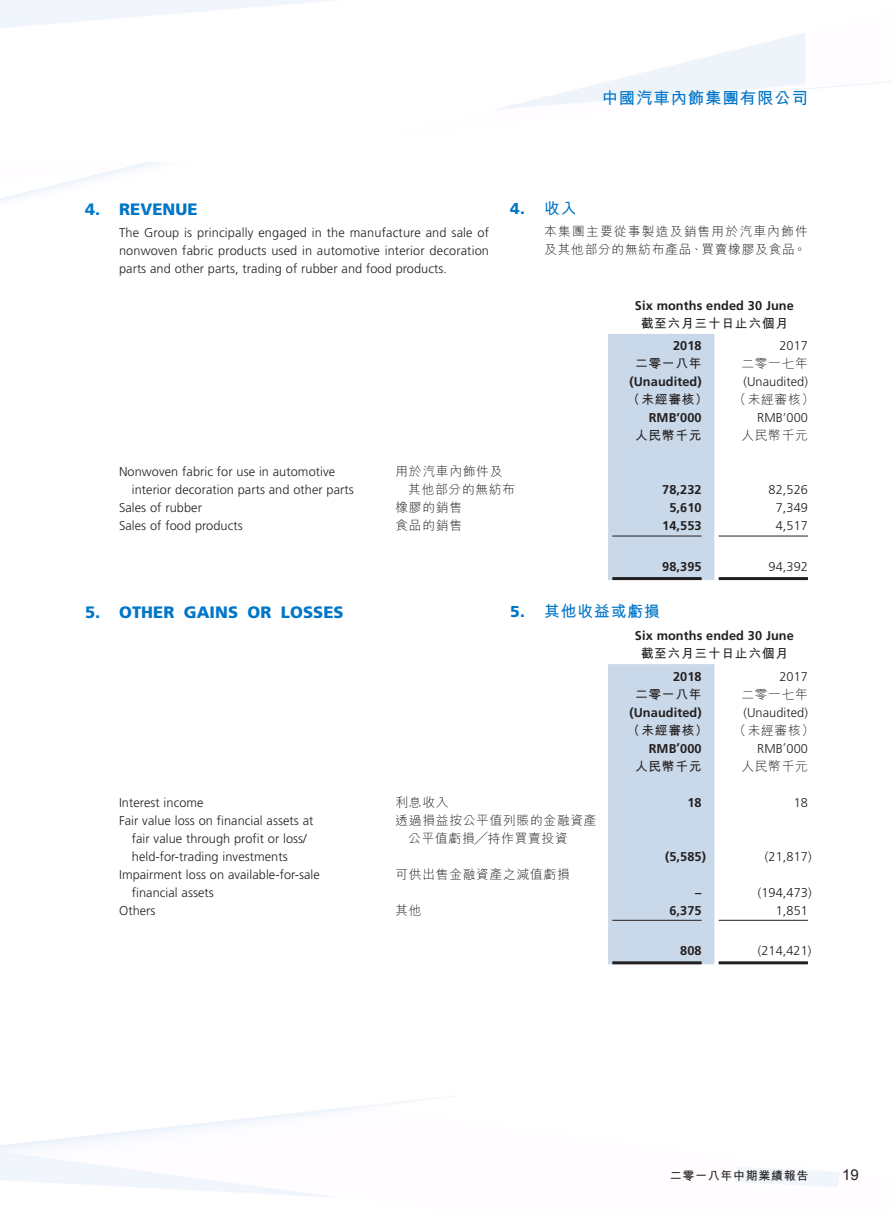
<style>
.page{position:relative;width:893px;height:1212px;background:#fff}
.page>*{position:absolute;margin:0;border:0;box-sizing:border-box;transform-origin:0 0}
.t1{font:900 16.5px "Frutiger LT Std";letter-spacing:.005em;color:#0076c8}
.t2{font:700 16.5px "M Hei HK";letter-spacing:.045em;color:#0076c8}
.t3{font:700 15.75px "M Hei HK";letter-spacing:.055em;color:#0076c8}
.t4{font:900 15.75px "Frutiger LT Std";color:#0076c8}
.t5{font:15px "Arial";color:#231f20}
.t6{font:300 12.75px/18px "Frutiger LT Std";letter-spacing:.005em;color:#231f20}
.t7{font:700 12.75px "Frutiger LT Std";letter-spacing:.005em;color:#231f20}
.t8{font:300 12.75px/18px "M Hei HK";letter-spacing:.055em;color:#231f20}
.t9{font:700 12.75px "M Hei HK";letter-spacing:.055em;color:#231f20}
.t10{font:300 12.75px/18px "M Hei HK";letter-spacing:.095em;color:#231f20}
.t11{font:700 12px "M Hei HK";letter-spacing:.055em;color:#231f20}
.s1{font-family:"M Hei HK";font-weight:700}
.s2{font-family:"Frutiger LT Std";font-weight:900}
</style>
<div class="page">
<div style="left:608px;top:334px;width:106px;height:246px;background:#cad9e9"></div>
<hr style="left:612px;top:536px;width:90px;height:1px;background:#231f20">
<hr style="left:719px;top:536px;width:89px;height:1px;background:#231f20">
<hr style="left:612px;top:577px;width:90px;height:3px;background:#231f20">
<hr style="left:719px;top:577px;width:89px;height:3px;background:#231f20">
<div style="left:608px;top:664px;width:106px;height:300px;background:#cad9e9"></div>
<hr style="left:612px;top:920px;width:90px;height:1px;background:#231f20">
<hr style="left:719px;top:920px;width:89px;height:1px;background:#231f20">
<hr style="left:612px;top:961px;width:90px;height:3px;background:#231f20">
<hr style="left:719px;top:961px;width:89px;height:3px;background:#231f20">
<p class="t2" style="left:602px;top:86px;width:208px">中國汽車內飾集團有限公司</p>
<p class="t1" style="left:85px;top:199px;width:114px">4. REVENUE</p>
<p class="t6" style="left:119px;top:224px;width:371px;text-align:justify">The Group is principally engaged in the manufacture and sale of nonwoven fabric products used in automotive interior decoration parts and other parts, trading of rubber and food products.</p>
<p class="t4" style="left:510px;top:199px;width:68px">4. <span class="s1">收入</span></p>
<p class="t10" style="left:544px;top:222px;width:265px">本集團主要從事製造及銷售用於汽車內飾件及其他部分的無紡布產品、買賣橡膠及食品。</p>
<p class="t7" style="left:635px;top:298px;width:160px">Six months ended 30 June</p>
<p class="t9" style="left:641px;top:314px;width:149px">截至六月三十日止六個月</p>
<p class="t7" style="left:673px;top:338px;width:30px">2018</p>
<p class="t6" style="left:779px;top:337px;width:30px">2017</p>
<p class="t9" style="left:635px;top:354px;width:68px">二零一八年</p>
<p class="t8" style="left:741px;top:354px;width:68px">二零一七年</p>
<p class="t7" style="left:629px;top:374px;width:74px">(Unaudited)</p>
<p class="t6" style="left:743px;top:373px;width:66px">(Unaudited)</p>
<p class="t9" style="left:627px;top:390px;width:82px">（未經審核）</p>
<p class="t8" style="left:734px;top:390px;width:82px">（未經審核）</p>
<p class="t7" style="left:649px;top:410px;width:54px">RMB’000</p>
<p class="t6" style="left:757px;top:409px;width:52px">RMB’000</p>
<p class="t9" style="left:635px;top:426px;width:68px">人民幣千元</p>
<p class="t8" style="left:741px;top:426px;width:68px">人民幣千元</p>
<p class="t6" style="left:132px;top:463px;width:224px;text-indent:-13px">Nonwoven fabric for use in automotive interior decoration parts and other parts</p>
<p class="t8" style="left:408px;top:462px;width:108px;text-indent:-13px">用於汽車內飾件及其他部分的無紡布</p>
<p class="t7" style="left:662px;top:482px;width:41px">78,232</p>
<p class="t6" style="left:769px;top:481px;width:41px">82,526</p>
<p class="t6" style="left:119px;top:499px;width:84px">Sales of rubber</p>
<p class="t8" style="left:395px;top:498px;width:68px">橡膠的銷售</p>
<p class="t7" style="left:669px;top:500px;width:34px">5,610</p>
<p class="t6" style="left:776px;top:499px;width:34px">7,349</p>
<p class="t6" style="left:119px;top:517px;width:125px">Sales of food products</p>
<p class="t8" style="left:395px;top:516px;width:68px">食品的銷售</p>
<p class="t7" style="left:662px;top:518px;width:41px">14,553</p>
<p class="t6" style="left:776px;top:517px;width:34px">4,517</p>
<p class="t7" style="left:662px;top:559px;width:41px">98,395</p>
<p class="t6" style="left:769px;top:558px;width:41px">94,392</p>
<p class="t1" style="left:85px;top:602px;width:260px">5. OTHER GAINS OR LOSSES</p>
<p class="t7" style="left:635px;top:628px;width:160px">Six months ended 30 June</p>
<p class="t9" style="left:641px;top:644px;width:149px">截至六月三十日止六個月</p>
<p class="t7" style="left:673px;top:668px;width:30px">2018</p>
<p class="t6" style="left:779px;top:667px;width:30px">2017</p>
<p class="t9" style="left:635px;top:684px;width:68px">二零一八年</p>
<p class="t8" style="left:741px;top:685px;width:68px">二零一七年</p>
<p class="t7" style="left:629px;top:704px;width:74px">(Unaudited)</p>
<p class="t6" style="left:743px;top:703px;width:66px">(Unaudited)</p>
<p class="t9" style="left:627px;top:720px;width:82px">（未經審核）</p>
<p class="t8" style="left:734px;top:721px;width:82px">（未經審核）</p>
<p class="t7" style="left:649px;top:741px;width:54px">RMB’000</p>
<p class="t6" style="left:757px;top:739px;width:52px">RMB’000</p>
<p class="t9" style="left:635px;top:756px;width:68px">人民幣千元</p>
<p class="t8" style="left:741px;top:757px;width:68px">人民幣千元</p>
<p class="t6" style="left:119px;top:793px;width:86px">Interest income</p>
<p class="t8" style="left:395px;top:793px;width:55px">利息收入</p>
<p class="t7" style="left:687px;top:795px;width:16px">18</p>
<p class="t6" style="left:794px;top:793px;width:16px">18</p>
<p class="t6" style="left:132px;top:811px;width:183px;text-indent:-13px">Fair value loss on financial assets at fair value through profit or loss/ held-for-trading investments</p>
<p class="t8" style="left:408px;top:811px;width:190px;text-indent:-13px">透過損益按公平值列賬的金融資產公平值虧損╱持作買賣投資</p>
<p class="t3" style="left:510px;top:600px;width:151px"><span class="s2">5.</span> 其他收益或虧損</p>
<p class="t7" style="left:665px;top:849px;width:42px">(5,585)</p>
<p class="t6" style="left:765px;top:847px;width:48px">(21,817)</p>
<p class="t6" style="left:132px;top:865px;width:190px;text-indent:-13px">Impairment loss on available-for-sale financial assets</p>
<p class="t8" style="left:395px;top:865px;width:176px">可供出售金融資產之減值虧損</p>
<p class="t7" style="left:695px;top:885px;width:8px">–</p>
<p class="t6" style="left:758px;top:883px;width:55px">(194,473)</p>
<p class="t6" style="left:119px;top:901px;width:38px">Others</p>
<p class="t8" style="left:395px;top:901px;width:28px">其他</p>
<p class="t7" style="left:669px;top:903px;width:34px">6,375</p>
<p class="t6" style="left:776px;top:901px;width:34px">1,851</p>
<p class="t7" style="left:680px;top:943px;width:23px">808</p>
<p class="t6" style="left:758px;top:942px;width:55px">(214,421)</p>
<p class="t11" style="left:670px;top:1167px;width:140px">二零一八年中期業績報告</p>
<p class="t5" style="left:842px;top:1165px;width:18px">19</p>
</div>
